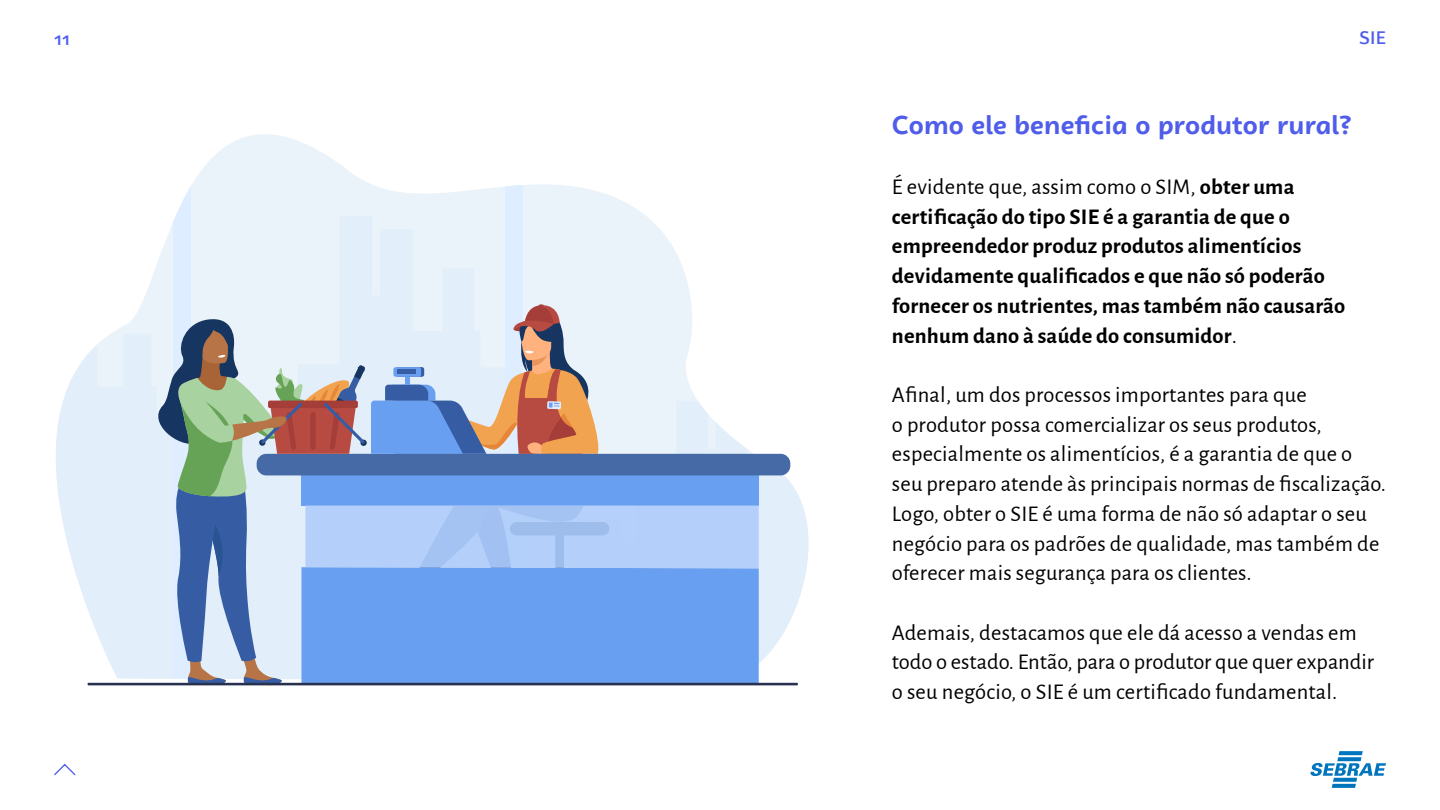
<style>
.page{position:relative;width:1440px;height:810px;background:#fff}
.page>*{position:absolute;margin:0;border:0;box-sizing:border-box;transform-origin:0 0}
.t1{font:700 26.25px "Campuni";letter-spacing:.01em;color:#4f5dea}
.t2{font:22.5px/29.7px "Alegreya Sans";letter-spacing:.01em;color:#000}
.t3{font:700 22.5px/29.7px "Alegreya Sans";letter-spacing:.01em;color:#000}
.t4{font:500 18px "Campuni";color:#4f5dea}
.s1{font-weight:400}
</style>
<div class="page">
<svg style="left:54px;top:763px;width:22px;height:13px"></svg>
<svg style="left:1311px;top:751px;width:75px;height:37px"></svg>
<svg style="left:190px;top:134px;width:501px;height:170px;fill:#ebf3fa"></svg>
<svg style="left:798px;top:495px;width:11px;height:106px"></svg>
<svg style="left:56px;top:216px;width:450px;height:393px;fill:#ebf3fa"></svg>
<svg style="left:506px;top:134px;width:17px;height:170px;fill:#deedff"></svg>
<svg style="left:173px;top:188px;width:17px;height:116px;background:#e2effe"></svg>
<svg style="left:88px;top:304px;width:710px;height:381px;background:#a9bede"></svg>
<p class="t4" style="left:54px;top:27px;width:17px">11</p>
<p class="t4" style="left:1359px;top:27px;width:28px">SIE</p>
<p class="t1" style="left:892px;top:109px;width:461px">Como ele beneficia o produtor rural?</p>
<p class="t3" style="left:892px;top:170px;width:455px"><span class="s1">É evidente que, assim como o SIM,</span> obter uma certificação do tipo SIE é a garantia de que o empreendedor produz produtos alimentícios devidamente qualificados e que não só poderão fornecer os nutrientes, mas também não causarão nenhum dano à saúde do consumidor<span class="s1">.</span></p>
<p class="t2" style="left:892px;top:379px;width:496px">Afinal, um dos processos importantes para que<br>o produtor possa comercializar os seus produtos, especialmente os alimentícios, é a garantia de que o seu preparo atende às principais normas de fiscalização.<br>Logo, obter o SIE é uma forma de não só adaptar o seu negócio para os padrões de qualidade, mas também de oferecer mais segurança para os clientes.</p>
<p class="t2" style="left:892px;top:616px;width:484px">Ademais, destacamos que ele dá acesso a vendas em todo o estado. Então, para o produtor que quer expandir o seu negócio, o SIE é um certificado fundamental.</p>
</div>
